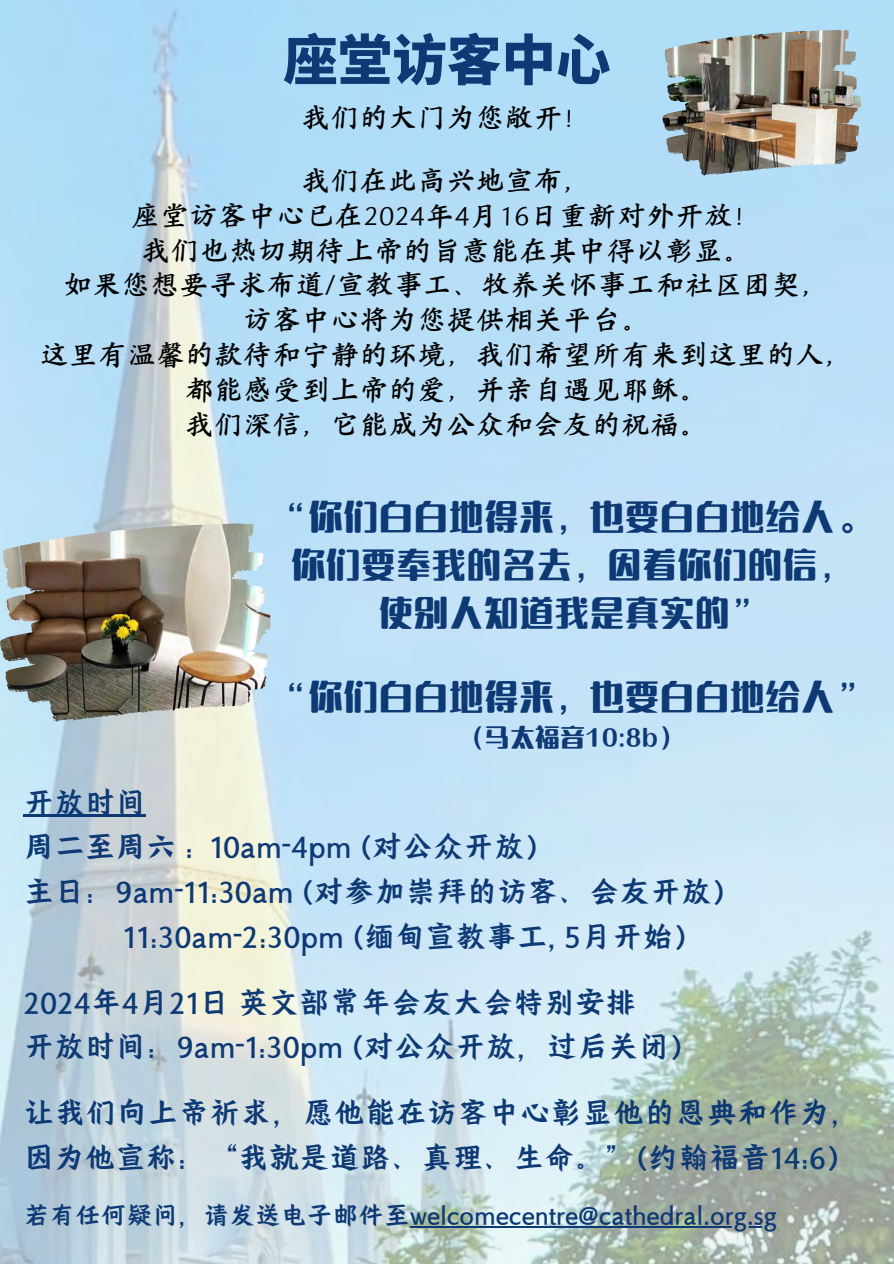
<style>
.page{position:relative;width:894px;height:1264px;background:#fff}
.page>*{position:absolute;margin:0;border:0;box-sizing:border-box;transform-origin:0 0}
.t1{font:800 54.45px "Source Han Sans SC";color:#0d3974}
.t2{font:35.1px/48.3px "Hello Font ID Lang Run Ti";color:#0d3974;text-align:center}
.t3{font:30.6px/44.7px "Hello Font ID Jia Kai";color:#0d3974}
.t4{font:27.3px/34.8px "Hello Font ID Dian Kai Bold";letter-spacing:.065em;color:#000;text-align:center}
.t5{font:25.8px "Hello Font ID Jia Kai";color:#0d3974}
.t6{font:25.05px "Hello Font ID Lang Run Ti";color:#0d3974}
</style>
<div class="page">
<img style="left:0;top:0;width:893px;height:1263px">
<img style="left:832px;top:38px;width:28px;height:63px">
<img style="left:232px;top:534px;width:38px;height:86px">
<hr style="left:24px;top:814px;width:122px;height:3px;background:#0d3974">
<hr style="left:409px;top:1226px;width:367px;height:1px;background:#0d3974">
<h1 class="t1" style="left:283px;top:17px;width:326px">座堂访客中心</h1>
<p class="t4" style="left:302px;top:100px;width:290px">我们的大门为您敞开！</p>
<p class="t4" style="left:41px;top:163px;width:813px">我们在此高兴地宣布，<br>座堂访客中心已在2024年4月16日重新对外开放！<br>我们也热切期待上帝的旨意能在其中得以彰显。<br>如果您想要寻求布道/宣教事工、牧养关怀事工和社区团契，<br>访客中心将为您提供相关平台。<br>这里有温馨的款待和宁静的环境，我们希望所有来到这里的人，都能感受到上帝的爱，并亲自遇见耶稣。<br>我们深信，它能成为公众和会友的祝福。</p>
<p class="t2" style="left:273px;top:490px;width:598px">“你们白白地得来，也要白白地给人。你们要奉我的名去，因着你们的信，使别人知道我是真实的”</p>
<p class="t2" style="left:273px;top:670px;width:598px">“你们白白地得来，也要白白地给人”</p>
<p class="t6" style="left:459px;top:718px;width:225px">（马太福音10:8b）</p>
<p class="t3" style="left:24px;top:778px;width:124px">开放时间</p>
<p class="t3" style="left:24px;top:822px;width:533px">周二至周六 : 10am-4pm (对公众开放）</p>
<p class="t3" style="left:24px;top:867px;width:719px">主日：9am-11:30am (对参加崇拜的访客、会友开放）</p>
<p class="t3" style="left:123px;top:912px;width:582px">11:30am-2:30pm (缅甸宣教事工, 5月开始）</p>
<p class="t3" style="left:24px;top:978px;width:677px">2024年4月21日 英文部常年会友大会特别安排<br>开放时间：9am-1:30pm (对公众开放，过后关闭）</p>
<p class="t3" style="left:24px;top:1088px;width:838px">让我们向上帝祈求，愿他能在访客中心彰显他的恩典和作为，因为他宣称：“我就是道路、真理、生命。”(约翰福音14:6）</p>
<p class="t5" style="left:24px;top:1195px;width:754px">若有任何疑问，请发送电子邮件至welcomecentre@cathedral.org.sg</p>
</div>
